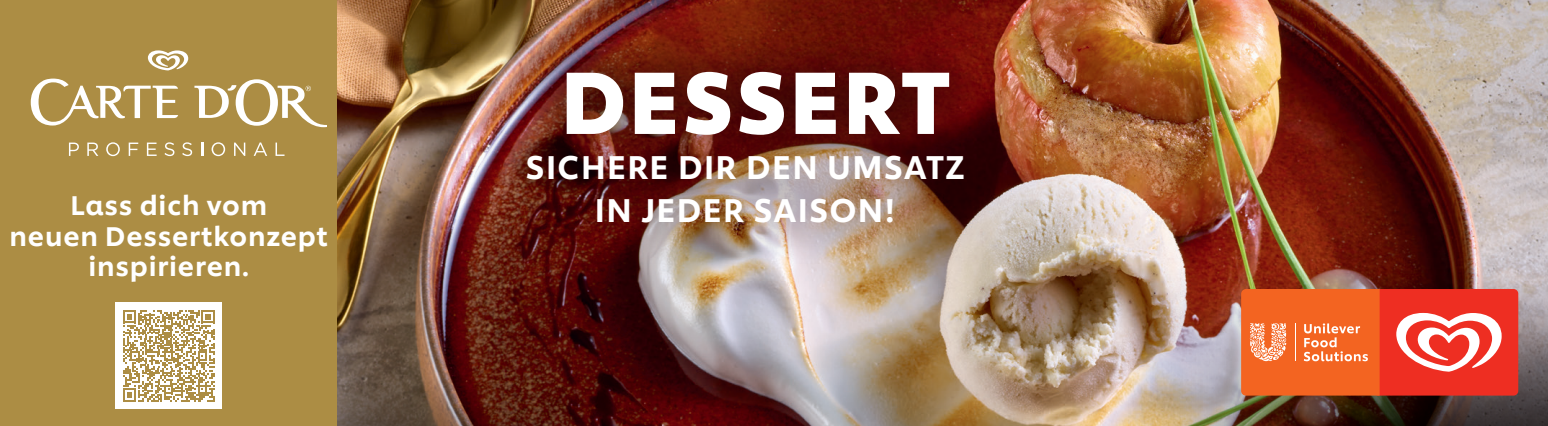
<style>
.page{position:relative;width:1548px;height:426px;background:#fff}
.page>*{position:absolute;margin:0;border:0;box-sizing:border-box;transform-origin:0 0}
.t1{font:700 86.1px "Unilever Shilling";letter-spacing:.03em;color:#fff}
.t2{font:500 32.4px "Unilever Shilling";letter-spacing:.04em;color:#fff}
.t3{font:500 26.7px/30.3px "Unilever Shilling";letter-spacing:.03em;color:#fff;text-align:center}
</style>
<div class="page">
<img style="left:337px;top:0;width:1211px;height:425px">
<svg style="left:337px;top:375px;width:333px;height:50px;background:#582920"></svg>
<img style="left:1128px;top:269px;width:420px;height:156px">
<div style="left:0;top:0;width:337px;height:425px;background:#ac8d44"></div>
<img style="left:487px;top:30px;width:516px;height:234px">
<svg style="left:69px;top:142px;width:10px;height:14px"></svg>
<svg style="left:87px;top:142px;width:11px;height:14px"></svg>
<svg style="left:106px;top:142px;width:14px;height:14px"></svg>
<svg style="left:129px;top:142px;width:9px;height:14px"></svg>
<svg style="left:147px;top:142px;width:10px;height:14px"></svg>
<svg style="left:164px;top:142px;width:10px;height:14px"></svg>
<svg style="left:182px;top:142px;width:10px;height:14px"></svg>
<svg style="left:201px;top:142px;width:2px;height:14px"></svg>
<svg style="left:212px;top:142px;width:13px;height:14px"></svg>
<svg style="left:234px;top:142px;width:11px;height:14px"></svg>
<svg style="left:254px;top:142px;width:13px;height:14px"></svg>
<svg style="left:275px;top:142px;width:9px;height:14px"></svg>
<svg style="left:31px;top:50px;width:296px;height:77px"></svg>
<svg style="left:1241px;top:288px;width:277px;height:107px;background:#f1613e"></svg>
<div style="left:116px;top:302px;width:106px;height:106px;background:#fff"></div>
<svg style="left:123px;top:310px;width:91px;height:91px"></svg>
<h1 class="t1" style="left:561px;top:35px;width:391px">DESSERT</h1>
<p class="t2" style="left:526px;top:142px;width:441px">SICHERE DIR DEN UMSATZ</p>
<p class="t3" style="left:70px;top:188px;width:198px">Lass dich vom</p>
<p class="t2" style="left:595px;top:185px;width:302px">IN JEDER SAISON!</p>
<p class="t3" style="left:10px;top:218px;width:320px">neuen Dessertkonzept inspirieren.</p>
</div>
